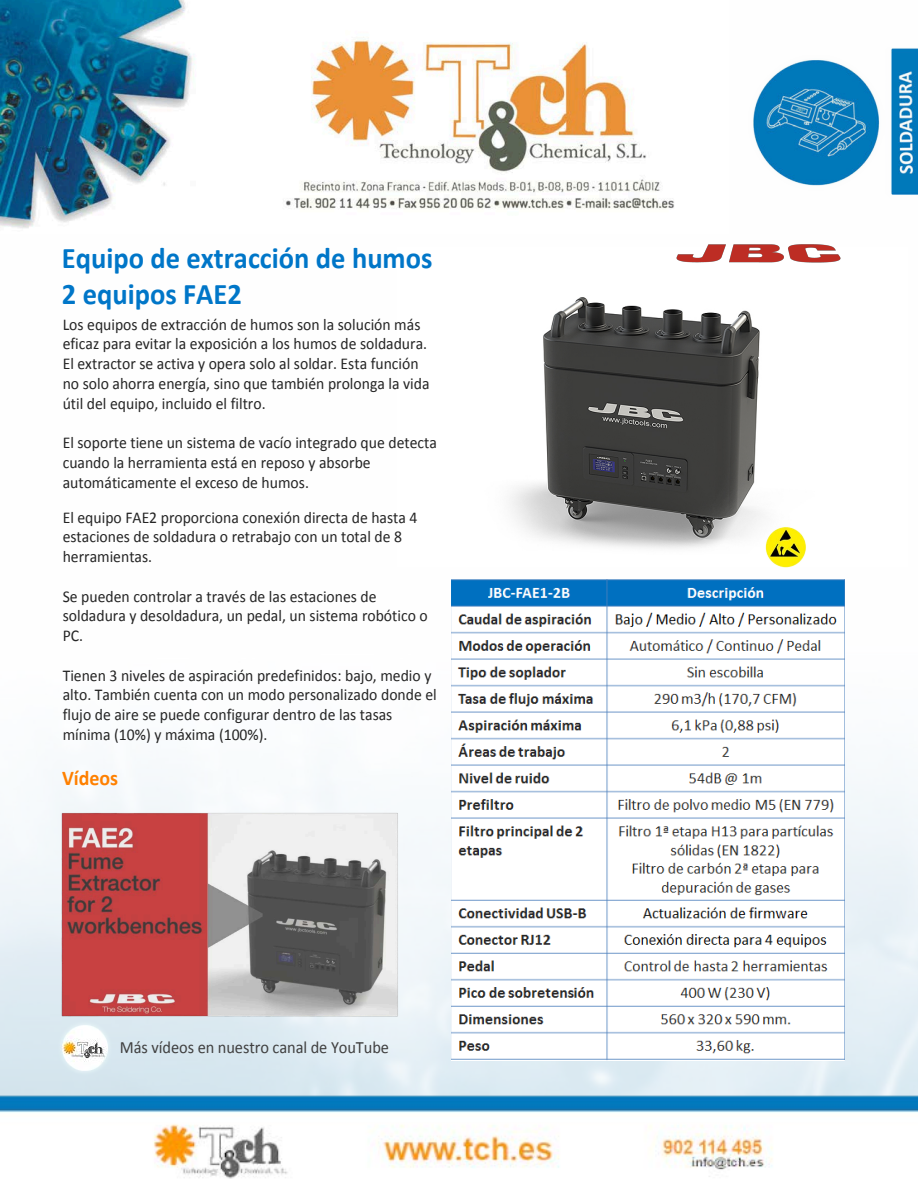
<style>
.page{position:relative;width:918px;height:1188px;background:#fff}
.page>*{position:absolute;margin:0;border:0;box-sizing:border-box;transform-origin:0 0}
.t1{font:700 30px/36px "Calibri";color:#0076c8;scale:.95 1}
.t2{font:700 21px "Calibri";color:#ff8000;scale:.95 1}
.t3{font:17.25px "Calibri";letter-spacing:-.005em;color:#404040;scale:.95 1}
.t4{font:16.5px/19.8px "Calibri";color:#252525;scale:.95 1}
.s1{font-style:inherit}
</style>
<div class="page">
<img style="left:0;top:0;width:918px;height:1061px">
<img style="left:398px;top:247px;width:509px;height:320px">
<img style="left:58px;top:809px;width:347px;height:213px">
<img style="left:51px;top:1015px;width:69px;height:46px">
<img style="left:1px;top:0;width:727px;height:234px">
<img style="left:749px;top:47px;width:169px;height:152px">
<img style="left:0;top:1061px;width:918px;height:118px">
<img style="left:677px;top:243px;width:163px;height:22px">
<img style="left:764px;top:526px;width:42px;height:41px">
<img style="left:451px;top:579px;width:393px;height:481px">
<h1 class="t1" style="left:62px;top:240px;width:392px">Equipo de extracción de humos<br><span class="s1">2 equipos F</span>AE<span class="s1">2</span></h1>
<p class="t4" style="left:63px;top:314px;width:388px">Los equipos de extracción de humos son la solución más eficaz para evitar la exposición a los humos de soldadura.<br>El extractor se activa y opera solo al soldar. Esta función no solo ahorra energía, sino que también prolonga la vida útil del equipo, incluido el filtro.</p>
<p class="t4" style="left:63px;top:433px;width:395px">El soporte tiene un sistema de vacío integrado que detecta cuando la herramienta está en reposo y absorbe automáticamente el exceso de humos.</p>
<p class="t4" style="left:63px;top:507px;width:375px">El equipo FAE2 proporciona conexión directa de hasta 4 estaciones de soldadura o retrabajo con un total de 8 herramientas.</p>
<p class="t4" style="left:63px;top:586px;width:386px">Se pueden controlar a través de las estaciones de soldadura y desoldadura, un pedal, un sistema robótico o<br>PC.</p>
<p class="t4" style="left:63px;top:665px;width:395px">Tienen 3 niveles de aspiración predefinidos: bajo, medio y alto. También cuenta con un modo personalizado donde el flujo de aire se puede configurar dentro de las tasas mínima (10%) y máxima (100%).</p>
<p class="t2" style="left:62px;top:765px;width:61px">Vídeos</p>
<p class="t3" style="left:120px;top:1037px;width:285px">Más vídeos en nuestro canal de YouTube</p>
</div>
